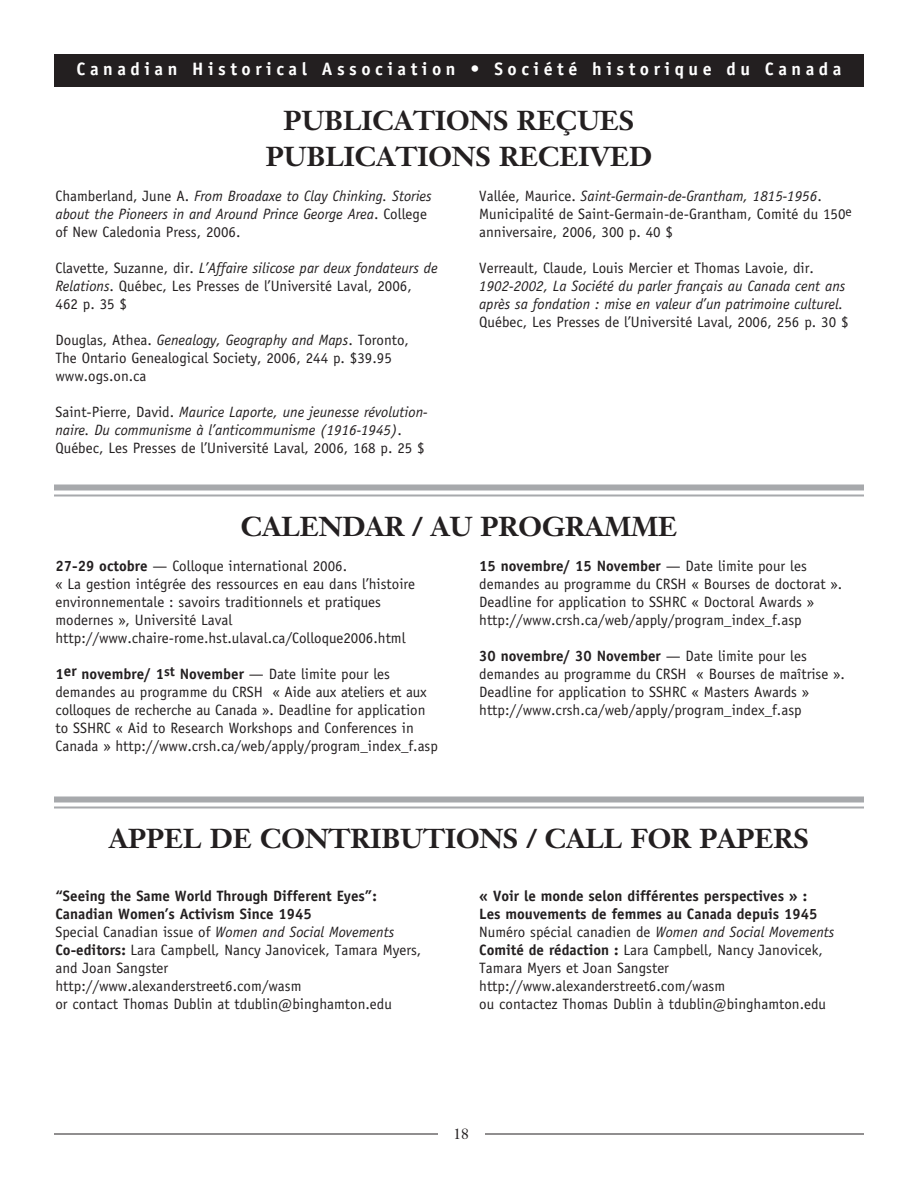
<style>
.page{position:relative;width:918px;height:1188px;background:#fff}
.page>*{position:absolute;margin:0;border:0;box-sizing:border-box;transform-origin:0 0}
.t1{font:700 27px/36px "Janson Text";color:#231f20;text-align:center}
.t2{font:700 18px "Officina Sans";letter-spacing:.25em;color:#fff}
.t3{font:15px/18px "Officina Sans";color:#231f20}
.t4{font:italic 15px/18px "Officina Sans";color:#231f20}
.t5{font:15px "Janson Text";color:#231f20}
.s1{font-style:normal}
.s2{font-style:italic}
.s3{font-weight:700}
</style>
<div class="page">
<hr style="left:54px;top:1134px;width:810px;height:1px;background:#231f20">
<div style="left:54px;top:54px;width:810px;height:32px;background:#231f20"></div>
<div style="left:438px;top:1122px;width:46px;height:27px;background:#fff"></div>
<div style="left:54px;top:484px;width:810px;height:6px;background:#a7a9ac"></div>
<hr style="left:54px;top:494px;width:810px;height:3px;background:#a7a9ac">
<div style="left:54px;top:796px;width:810px;height:6px;background:#a7a9ac"></div>
<hr style="left:54px;top:806px;width:810px;height:2px;background:#a7a9ac">
<p class="t2" style="left:77px;top:62px;width:766px">Canadian Historical Association • Société historique du Canada</p>
<h1 class="t1" style="left:266px;top:105px;width:388px">PUBLICATIONS REÇUES<br>PUBLICATIONS RECEIVED</h1>
<p class="t4" style="left:56px;top:189px;width:378px"><span class="s1">Chamberland, June A.</span> From Broadaxe to Clay Chinking. Stories about the Pioneers in and Around Prince George Area<span class="s1">. College of New Caledonia Press, 2006.</span></p>
<p class="t3" style="left:56px;top:261px;width:384px">Clavette, Suzanne, dir. <span class="s2">L’Affaire silicose par deux fondateurs de<br>Relations</span>. Québec, Les Presses de l’Université Laval, 2006,<br>462 p. 35 $</p>
<p class="t3" style="left:56px;top:333px;width:355px">Douglas, Athea. <span class="s2">Genealogy, Geography and Maps</span>. Toronto,<br>The Ontario Genealogical Society, 2006, 244 p. $39.95 www.ogs.on.ca</p>
<p class="t4" style="left:56px;top:405px;width:374px"><span class="s1">Saint-Pierre, David.</span> Maurice Laporte, une jeunesse révolution&shy;naire. Du communisme à l’anticommunisme (1916-1945)<span class="s1">.<br>Québec, Les Presses de l’Université Laval, 2006, 168 p. 25 $</span></p>
<p class="t3" style="left:479px;top:189px;width:374px">Vallée, Maurice. <span class="s2">Saint-Germain-de-Grantham, 1815-1956</span>.<br>Municipalité de Saint-Germain-de-Grantham, Comité du 150<sup>e </sup>anniversaire, 2006, 300 p. 40 $</p>
<p class="t3" style="left:479px;top:261px;width:336px">Verreault, Claude, Louis Mercier et Thomas Lavoie, dir.</p>
<p class="t4" style="left:479px;top:279px;width:368px">1902-2002, La Société du parler français au Canada cent ans après sa fondation : mise en valeur d’un patrimoine culturel.</p>
<p class="t3" style="left:479px;top:315px;width:371px">Québec, Les Presses de l’Université Laval, 2006, 256 p. 30 $</p>
<h1 class="t1" style="left:241px;top:512px;width:438px">CALENDAR / AU PROGRAMME</h1>
<p class="t3" style="left:56px;top:558px;width:361px"><span class="s3">27-29 octobre</span> — Colloque international 2006.<br>« La gestion intégrée des ressources en eau dans l’histoire environnementale : savoirs traditionnels et pratiques modernes », Université Laval http://www.chaire-rome.hst.ulaval.ca/Colloque2006.html</p>
<p class="t3" style="left:55px;top:666px;width:384px"><span class="s3">1</span><sup>er</sup> <span class="s3">novembre/ 1</span><sup>st</sup> <span class="s3">November</span> — Date limite pour les demandes au programme du CRSH « Aide aux ateliers et aux colloques de recherche au Canada ». Deadline for application to SSHRC « Aid to Research Workshops and Conferences in Canada » http://www.crsh.ca/web/apply/program_index_f.asp</p>
<p class="t3" style="left:479px;top:558px;width:365px"><span class="s3">15 novembre/ 15 November</span> — Date limite pour les demandes au programme du CRSH « Bourses de doctorat ».<br>Deadline for application to SSHRC « Doctoral Awards » http://www.crsh.ca/web/apply/program_index_f.asp</p>
<p class="t3" style="left:479px;top:648px;width:367px"><span class="s3">30 novembre/ 30 November</span> — Date limite pour les demandes au programme du CRSH « Bourses de maîtrise ».<br>Deadline for application to SSHRC « Masters Awards » http://www.crsh.ca/web/apply/program_index_f.asp</p>
<h1 class="t1" style="left:109px;top:824px;width:701px">APPEL DE CONTRIBUTIONS / CALL FOR PAPERS</h1>
<p class="t3" style="left:56px;top:888px;width:367px"><span class="s3">“Seeing the Same World Through Different Eyes”:<br>Canadian Women’s Activism Since 1945<br></span>Special Canadian issue of <span class="s2">Women and Social Movements </span><span class="s3">Co-editors:</span> Lara Campbell, Nancy Janovicek, Tamara Myers, and Joan Sangster<br>http://www.alexanderstreet6.com/wasm<br>or contact Thomas Dublin at tdublin@binghamton.edu</p>
<p class="t3" style="left:479px;top:888px;width:357px"><span class="s3">« Voir le monde selon différentes perspectives » :<br>Les mouvements de femmes au Canada depuis 1945<br></span>Numéro spécial canadien de <span class="s2">Women and Social Movements </span><span class="s3">Comité de rédaction :</span> Lara Campbell, Nancy Janovicek, Tamara Myers et Joan Sangster http://www.alexanderstreet6.com/wasm<br>ou contactez Thomas Dublin à tdublin@binghamton.edu</p>
<p class="t5" style="left:453px;top:1128px;width:17px">18</p>
</div>
